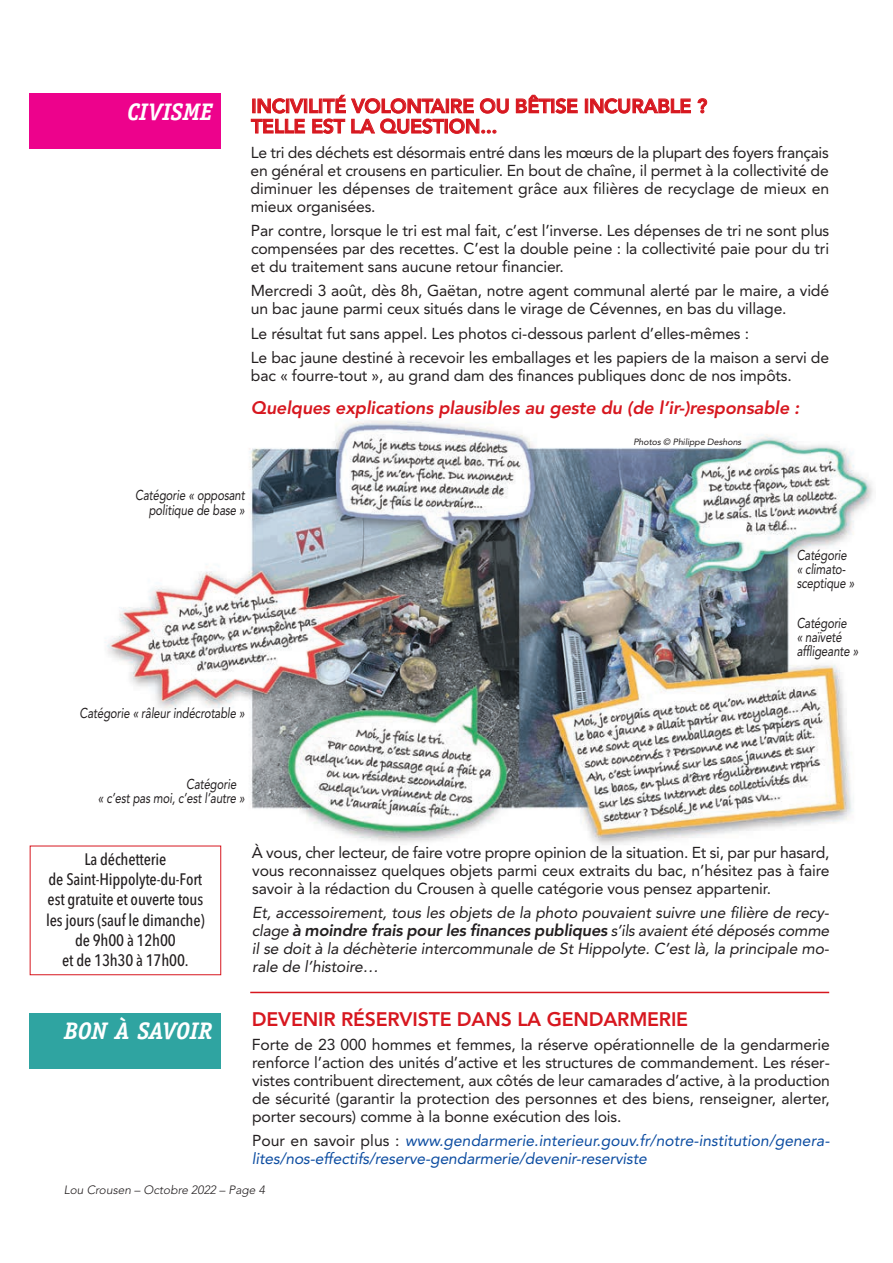
<style>
.page{position:relative;width:893px;height:1263px;background:#fff}
.page>*{position:absolute;margin:0;border:0;box-sizing:border-box;transform-origin:0 0}
.t1{font:italic 700 24px "Officina Serif";color:#fff}
.t2{font:800 19.5px/20.2px "Avenir";letter-spacing:-.01em;color:#d7171f}
.t3{font:italic 800 18px "Avenir";letter-spacing:-.01em;color:#d7171f}
.t4{font:500 16.5px/20.2px "Avenir Next Condensed";letter-spacing:-.01em;color:#231f20;text-align:center}
.t5{font:italic 800 16.5px "Avenir";letter-spacing:-.015em;color:#231f20}
.t6{font:15.75px/18px "Avenir";letter-spacing:-.01em;color:#231f20;text-align:justify}
.t7{font:italic 15.75px/18px "Avenir";letter-spacing:-.01em;color:#231f20}
.t8{font:italic 15.75px/18px "Avenir";letter-spacing:-.01em;color:#0d4da1}
.t9{font:italic 14.25px/14.2px "Avenir";letter-spacing:-.01em;color:#231f20;scale:.8 1}
.t10{font:italic 300 12px "Avenir";color:#231f20}
.t11{font:italic 9px "Avenir";letter-spacing:-.01em;color:#231f20}
.s1{font-weight:400;font-size:15.75px}
.s2{font-style:normal;color:#231f20}
</style>
<div class="page">
<img style="left:91px;top:420px;width:782px;height:436px">
<hr style="left:250px;top:992px;width:579px;height:1px;background:#d7171f">
<svg style="left:516px;top:95px;width:62px;height:19px"></svg>
<div style="left:585px;top:99px;width:3px;height:14px;border:1px solid #d7171f"></div>
<svg style="left:590px;top:98px;width:101px;height:16px"></svg>
<svg style="left:697px;top:98px;width:10px;height:16px"></svg>
<svg style="left:251px;top:94px;width:258px;height:40px"></svg>
<div style="left:31px;top:846px;width:189px;height:128px;background:#fff"></div>
<div style="left:30px;top:846px;width:191px;height:129px;border:1px solid #d7171f"></div>
<div style="left:30px;top:94px;width:191px;height:55px;background:#ed028c"></div>
<div style="left:30px;top:1013px;width:191px;height:55px;background:#2fa4a1"></div>
<h1 class="t1" style="left:127px;top:103px;width:87px">CIVISME</h1>
<p class="t2" style="left:251px;top:96px;width:457px">INCIVILITÉ VOLONTAIRE OU BÊTISE INCURABLE ?<br>TELLE EST LA QUESTION...</p>
<p class="t6" style="left:250px;top:143px;width:580px">Le tri des déchets est désormais entré dans les mœurs de la plupart des foyers français en général et crousens en particulier. En bout de chaîne, il permet à la collectivité de diminuer les dépenses de traitement grâce aux filières de recyclage de mieux en mieux organisées.</p>
<p class="t6" style="left:251px;top:221px;width:580px">Par contre, lorsque le tri est mal fait, c’est l’inverse. Les dépenses de tri ne sont plus compensées par des recettes. C’est la double peine : la collectivité paie pour du tri et du traitement sans aucune retour financier.</p>
<p class="t6" style="left:251px;top:281px;width:580px">Mercredi 3 août, dès 8h, Gaëtan, notre agent communal alerté par le maire, a vidé un bac jaune parmi ceux situés dans le virage de Cévennes, en bas du village.</p>
<p class="t6" style="left:251px;top:321px;width:580px;line-height:24.5px">Le résultat fut sans appel. Les photos ci-dessous parlent d’elles-mêmes :<br>Le bac jaune destiné à recevoir les emballages et les papiers de la maison a servi de</p>
<p class="t6" style="left:251px;top:366px;width:542px">bac « fourre-tout », au grand dam des finances publiques donc de nos impôts.</p>
<p class="t3" style="left:251px;top:397px;width:550px">Quelques explications plausibles au geste du (de l’ir-)responsable :</p>
<p class="t11" style="left:633px;top:437px;width:110px">Photos © Philippe Deshons</p>
<p class="t9" style="left:135px;top:488px;width:138px;text-align:right">Catégorie « opposant politique de base »</p>
<p class="t9" style="left:80px;top:706px;width:208px">Catégorie « râleur indécrotable »</p>
<p class="t9" style="left:98px;top:776px;width:185px;text-indent:88px">Catégorie « c’est pas moi, c’est l’autre »</p>
<p class="t9" style="left:797px;top:547px;width:74px">Catégorie « climato&shy;sceptique »</p>
<p class="t9" style="left:797px;top:616px;width:79px">Catégorie<br>« naïveté affligeante »</p>
<p class="t4" style="left:46px;top:849px;width:160px">La déchetterie<br>de Saint-Hippolyte-du-Fort est gratuite et ouverte tous les jours (sauf le dimanche) de 9h00 à 12h00<br>et de 13h30 à 17h00.</p>
<h1 class="t1" style="left:64px;top:1022px;width:150px">BON À SAVOIR</h1>
<p class="t6" style="left:252px;top:843px;width:579px">À vous, cher lecteur, de faire votre propre opinion de la situation. Et si, par pur hasard, vous reconnaissez quelques objets parmi ceux extraits du bac, n’hésitez pas à faire savoir à la rédaction du Crousen à quelle catégorie vous pensez appartenir.</p>
<p class="t7" style="left:252px;top:903px;width:578px">Et, accessoirement, tous les objets de la photo pouvaient suivre une filière de recy-</p>
<p class="t5" style="left:252px;top:923px;width:579px"><span class="s1">clage</span> à moindre frais pour les finances publiques <span class="s1">s’ils avaient été déposés comme</span></p>
<p class="t7" style="left:252px;top:939px;width:579px">il se doit à la déchèterie intercommunale de St Hippolyte. C’est là, la principale mo&shy;rale de l’histoire…</p>
<p class="t2" style="left:252px;top:1009px;width:438px">DEVENIR RÉSERVISTE DANS LA GENDARMERIE</p>
<p class="t6" style="left:252px;top:1035px;width:580px">Forte de 23 000 hommes et femmes, la réserve opérationnelle de la gendarmerie renforce l’action des unités d’active et les structures de commandement. Les réser&shy;vistes contribuent directement, aux côtés de leur camarades d’active, à la production de sécurité (garantir la protection des personnes et des biens, renseigner, alerter, porter secours) comme à la bonne exécution des lois.</p>
<p class="t8" style="left:252px;top:1132px;width:579px"><span class="s2">Pour en savoir plus :</span> www.gendarmerie.interieur.gouv.fr/notre-institution/genera&shy;lites/nos-effectifs/reserve-gendarmerie/devenir-reserviste</p>
<p class="t10" style="left:64px;top:1183px;width:203px">Lou Crousen – Octobre 2022 – Page 4</p>
</div>
